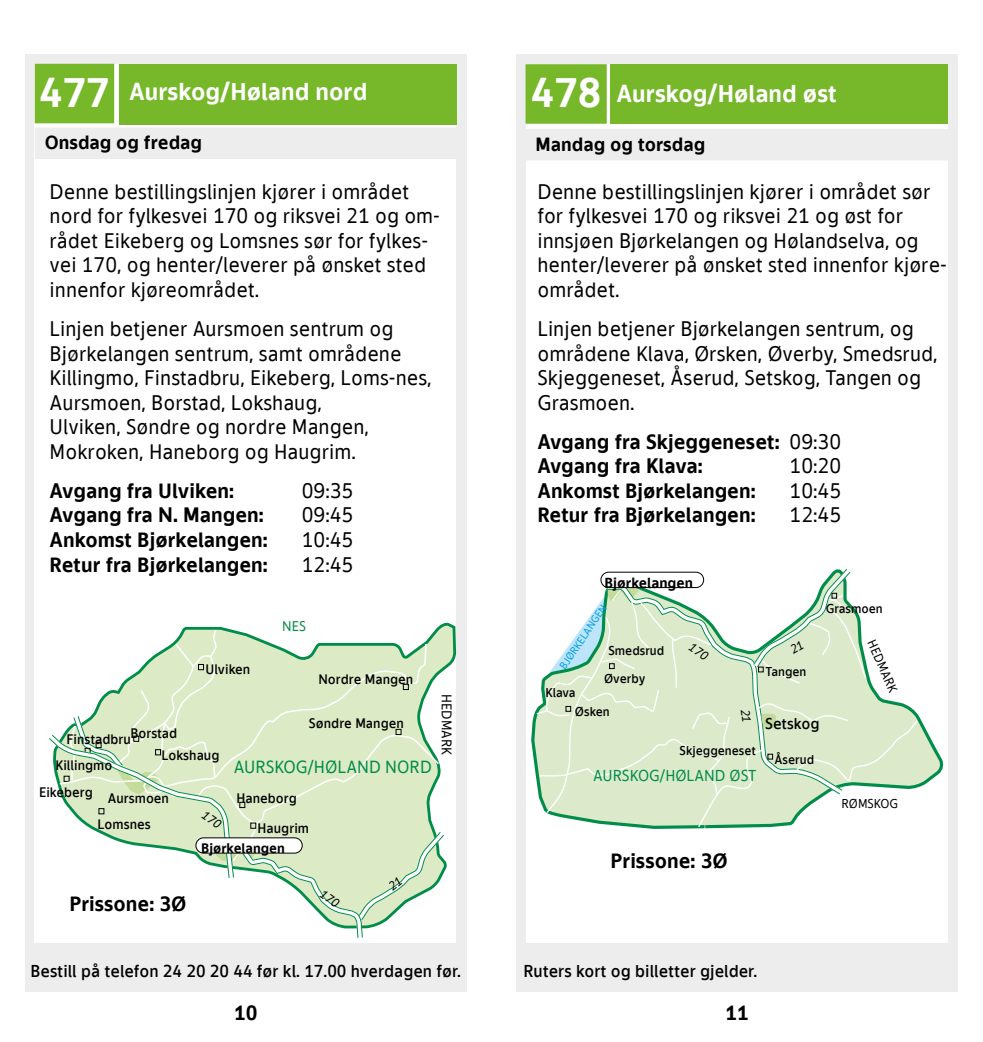
<style>
.page{position:relative;width:983px;height:1042px;background:#fff}
.page>*{position:absolute;margin:0;border:0;box-sizing:border-box;transform-origin:0 0}
.t1{font:700 42px "TID";color:#fff}
.t2{font:700 24.5px "TID";color:#fff}
.t3{font:21px/24.5px "TID";color:#000}
.t4{font:700 21px/24.5px "TID";color:#000}
.t5{font:700 19.25px "TID";color:#000}
.t6{font:17.5px "TID";color:#008c49}
.t7{font:500 17.15px "TID";color:#000}
.t8{font:15.75px "TID";color:#008c49}
.t9{font:500 15.58px "TID";color:#000}
.t10{font:700 14.88px "TID";color:#000}
.t11{font:700 14px "TID";color:#000}
.t12{font:14px "TID";color:#000}
.t13{font:14px "TID";color:#008c49}
.t14{font:500 13.83px/29.2px "TID";color:#000}
.t15{font:500 12.78px/18.4px "TID";color:#000}
.t16{font:12.78px "TID";color:#000}
.t17{font:10.67px "TID";color:#009fe3}
.s1{font-weight:400}
</style>
<div class="page">
<div style="left:25px;top:55px;width:441px;height:937px;background:#ededed"></div>
<div style="left:34px;top:64px;width:422px;height:878px;background:#fff"></div>
<div style="left:516px;top:55px;width:441px;height:937px;background:#ededed"></div>
<div style="left:525px;top:64px;width:422px;height:878px;background:#fff"></div>
<div style="left:525px;top:64px;width:81px;height:60px;background:#76b82a"></div>
<div style="left:525px;top:129px;width:423px;height:31px;background:#ededed"></div>
<svg style="left:531px;top:712px;width:413px;height:76px"></svg>
<div style="left:610px;top:64px;width:338px;height:60px;background:#76b82a"></div>
<div style="left:35px;top:64px;width:79px;height:59px;background:#76b82a"></div>
<div style="left:35px;top:127px;width:421px;height:32px;background:#ededed"></div>
<div style="left:119px;top:64px;width:337px;height:60px;background:#76b82a"></div>
<svg style="left:535px;top:569px;width:383px;height:260px"></svg>
<svg style="left:43px;top:628px;width:406px;height:315px"></svg>
<h1 class="t1" style="left:39px;top:66px;width:72px">477</h1>
<p class="t2" style="left:129px;top:76px;width:240px">Aurskog/Høland nord</p>
<p class="t5" style="left:45px;top:130px;width:159px">Onsdag og fredag</p>
<p class="t3" style="left:50px;top:178px;width:392px">Denne bestillingslinjen kjører i området nord for fylkesvei 170 og riksvei 21 og om&shy;rådet Eikeberg og Lomsnes sør for fylkes&shy;vei 170, og henter/leverer på ønsket sted innenfor kjøreområdet.</p>
<p class="t3" style="left:50px;top:316px;width:383px">Linjen betjener Aursmoen sentrum og Bjørkelangen sentrum, samt områdene Killingmo, Finstadbru, Eikeberg, Loms-nes, Aursmoen, Borstad, Lokshaug,<br>Ulviken, Søndre og nordre Mangen, Mokroken, Haneborg og Haugrim.</p>
<p class="t4" style="left:50px;top:477px;width:186px">Avgang fra Ulviken:</p>
<p class="t3" style="left:302px;top:477px;width:53px">09:35</p>
<p class="t4" style="left:50px;top:502px;width:216px">Avgang fra N. Mangen:</p>
<p class="t3" style="left:302px;top:502px;width:53px">09:45</p>
<p class="t4" style="left:50px;top:526px;width:220px">Ankomst Bjørkelangen:</p>
<p class="t3" style="left:302px;top:526px;width:53px">10:45</p>
<p class="t4" style="left:50px;top:551px;width:219px">Retur fra Bjørkelangen:</p>
<p class="t3" style="left:302px;top:551px;width:53px">12:45</p>
<p class="t13" style="left:282px;top:617px;width:25px">NES</p>
<p class="t14" style="left:130px;top:717px;width:48px">Borstad</p>
<p class="t14" style="left:66px;top:724px;width:66px">Finstadbru</p>
<p class="t14" style="left:205px;top:653px;width:46px">Ulviken</p>
<p class="t14" style="left:318px;top:664px;width:96px">Nordre Mangen</p>
<p class="t14" style="left:309px;top:708px;width:96px">Søndre Mangen</p>
<p class="t14" style="left:55px;top:750px;width:58px">Killingmo</p>
<p class="t14" style="left:161px;top:740px;width:59px">Lokshaug</p>
<p class="t14" style="left:39px;top:777px;width:55px">Eikeberg</p>
<p class="t14" style="left:108px;top:783px;width:63px">Aursmoen</p>
<p class="t14" style="left:97px;top:808px;width:55px">Lomsnes</p>
<p class="t6" style="left:234px;top:755px;width:200px">AURSKOG/HØLAND NORD</p>
<p class="t14" style="left:257px;top:783px;width:53px;text-indent:-21px">Haneborg<br>Haugrim</p>
<p class="t11" style="left:201px;top:839px;width:85px">Bjørkelangen</p>
<p class="t12" style="left:455px;top:694px;width:63px;rotate:90deg">HEDMARK</p>
<p class="t4" style="left:69px;top:890px;width:119px">Prissone: 3Ø</p>
<h1 class="t1" style="left:530px;top:66px;width:72px">478</h1>
<p class="t5" style="left:535px;top:132px;width:171px">Mandag og torsdag</p>
<p class="t3" style="left:537px;top:178px;width:411px">Denne bestillingslinjen kjører i området sør for fylkesvei 170 og riksvei 21 og øst for innsjøen Bjørkelangen og Hølandselva, og henter/leverer på ønsket sted innenfor kjøre&shy;området.</p>
<p class="t3" style="left:537px;top:316px;width:401px">Linjen betjener Bjørkelangen sentrum, og områdene Klava, Ørsken, Øverby, Smedsrud, Skjeggeneset, Åserud, Setskog, Tangen og Grasmoen.</p>
<p class="t4" style="left:537px;top:428px;width:305px">Avgang fra Skjeggeneset: <span class="s1">09:30<br></span>Avgang fra Klava:</p>
<p class="t2" style="left:616px;top:78px;width:222px">Aurskog/Høland øst</p>
<p class="t3" style="left:789px;top:453px;width:53px">10:20</p>
<p class="t4" style="left:537px;top:477px;width:220px">Ankomst Bjørkelangen:</p>
<p class="t3" style="left:789px;top:477px;width:53px">10:45</p>
<p class="t4" style="left:537px;top:502px;width:219px">Retur fra Bjørkelangen:</p>
<p class="t3" style="left:789px;top:502px;width:53px">12:45</p>
<p class="t10" style="left:604px;top:573px;width:90px">Bjørkelangen</p>
<p class="t17" style="left:556px;top:664px;width:77px;rotate:-56deg">BJØRKELANGEN</p>
<p class="t15" style="left:608px;top:640px;width:57px">Smedsrud</p>
<p class="t15" style="left:604px;top:669px;width:43px">Øverby</p>
<p class="t15" style="left:575px;top:683px;width:36px;text-indent:-30px">Klava<br>Øsken</p>
<p class="t15" style="left:679px;top:740px;width:78px">Skjeggeneset</p>
<p class="t8" style="left:593px;top:766px;width:165px">AURSKOG/HØLAND ØST</p>
<p class="t15" style="left:765px;top:662px;width:43px">Tangen</p>
<p class="t15" style="left:825px;top:598px;width:59px">Grasmoen</p>
<p class="t16" style="left:878px;top:637px;width:57px;rotate:66deg">HEDMARK</p>
<p class="t9" style="left:765px;top:714px;width:56px">Setskog</p>
<p class="t15" style="left:774px;top:750px;width:41px">Åserud</p>
<p class="t16" style="left:841px;top:796px;width:58px">RØMSKOG</p>
<p class="t4" style="left:610px;top:848px;width:119px">Prissone: 3Ø</p>
<p class="t7" style="left:30px;top:960px;width:432px">Bestill på telefon 24 20 20 44 før kl. 17.00 hverdagen før.</p>
<p class="t7" style="left:523px;top:960px;width:235px">Ruters kort og billetter gjelder.</p>
<p class="t4" style="left:234px;top:1000px;width:25px">10</p>
<p class="t4" style="left:725px;top:1000px;width:25px">11</p>
</div>
